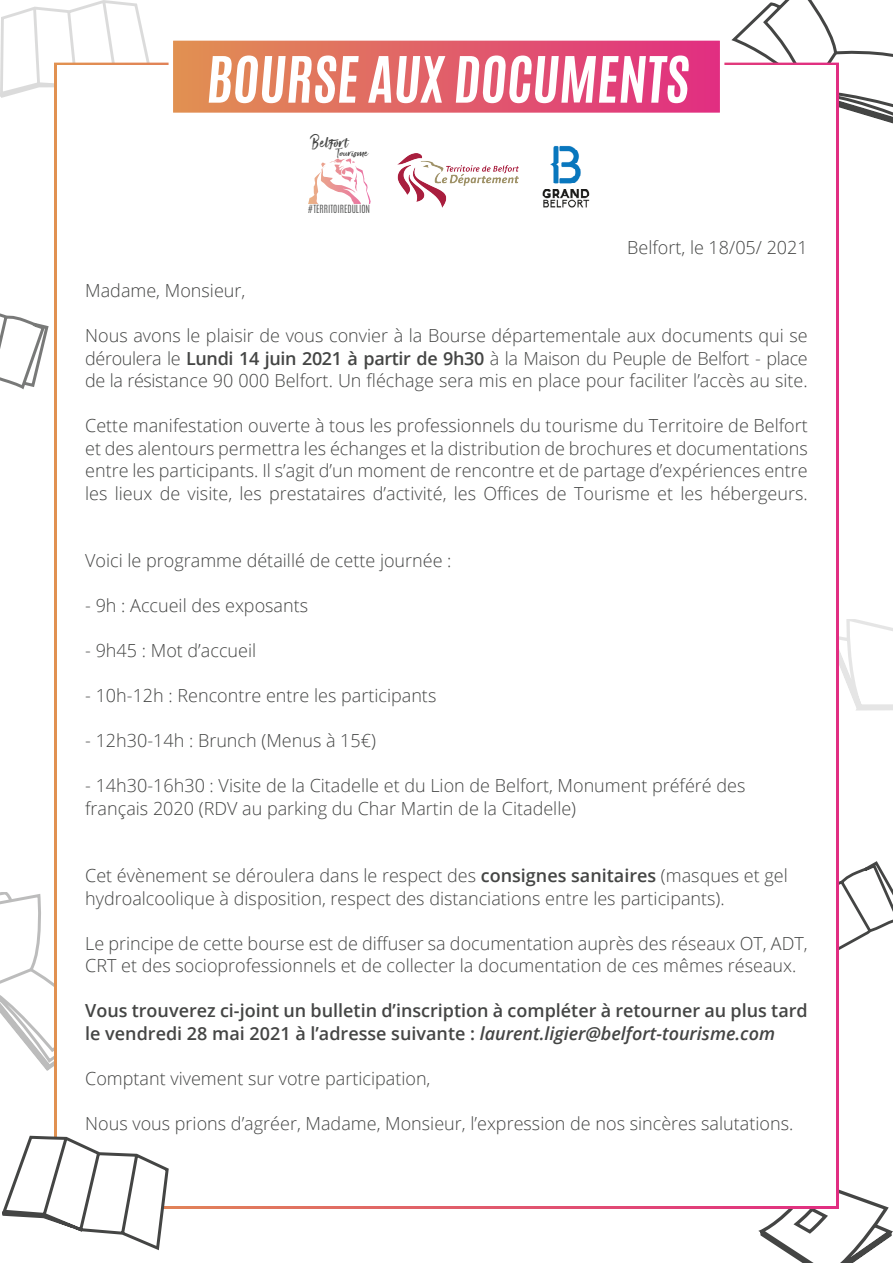
<style>
.page{position:relative;width:893px;height:1263px;background:#fff}
.page>*{position:absolute;margin:0;border:0;box-sizing:border-box;transform-origin:0 0}
.t1{font:700 54.3px "Antonio";color:#fff}
.t2{font:19.5px "Smithen";color:#444544}
.t3{font:300 18px/22.5px "Open Sans";color:#444544}
.t4{font:600 18px/22.5px "Open Sans";color:#444544}
.t5{font:13.35px "Smithen";color:#444544;scale:1.07 1}
.t6{font:300 9.45px "Antonio";color:#444544}
.s1{font-weight:600}
.s2{font-style:italic}
</style>
<div class="page">
<svg style="left:0;top:893px;width:54px;height:178px"></svg>
<svg style="left:731px;top:0;width:162px;height:124px"></svg>
<svg style="left:0;top:313px;width:49px;height:77px"></svg>
<svg style="left:758px;top:1189px;width:135px;height:74px"></svg>
<svg style="left:0;top:0;width:155px;height:98px"></svg>
<svg style="left:839px;top:619px;width:54px;height:92px"></svg>
<svg style="left:839px;top:861px;width:54px;height:89px"></svg>
<div style="left:54px;top:63px;width:785px;height:1146px;background:#fff;border:6px solid #fff"></div>
<div style="left:171px;top:38px;width:551px;height:77px;background:linear-gradient(to right,#e19151,#e12d82)"></div>
<div style="left:169px;top:36px;width:555px;height:81px;border:4px solid #fff"></div>
<svg style="left:2px;top:1133px;width:168px;height:118px"></svg>
<svg style="left:329px;top:159px;width:42px;height:45px"></svg>
<img style="left:542px;top:145px;width:48px;height:63px">
<img style="left:397px;top:153px;width:122px;height:55px">
<p class="t1" style="left:205px;top:38px;width:492px">BOURSE AUX DOCUMENTS</p>
<p class="t2" style="left:310px;top:130px;width:40px">Belfort</p>
<p class="t5" style="left:335px;top:144px;width:32px">Tourisme</p>
<p class="t6" style="left:307px;top:203px;width:64px">#TERRITOIREDULION</p>
<p class="t3" style="left:627px;top:236px;width:182px">Belfort, le 18/05/ 2021</p>
<p class="t3" style="left:85px;top:279px;width:162px">Madame, Monsieur,</p>
<p class="t3" style="left:85px;top:324px;width:724px">Nous avons le plaisir de vous convier à la Bourse départementale aux documents qui se</p>
<p class="t3" style="left:85px;top:347px;width:724px">déroulera le <span class="s1">Lundi 14 juin 2021 à partir de 9h30</span> à la Maison du Peuple de Belfort - place de la résistance 90 000 Belfort. Un fléchage sera mis en place pour faciliter l’accès au site.</p>
<p class="t3" style="left:85px;top:414px;width:724px;text-align:justify">Cette manifestation ouverte à tous les professionnels du tourisme du Territoire de Belfort et des alentours permettra les échanges et la distribution de brochures et documentations entre les participants. Il s’agit d’un moment de rencontre et de partage d’expériences entre les lieux de visite, les prestataires d’activité, les Offices de Tourisme et les hébergeurs.</p>
<p class="t3" style="left:85px;top:549px;width:368px">Voici le programme détaillé de cette journée :</p>
<p class="t3" style="left:85px;top:594px;width:224px">- 9h : Accueil des exposants</p>
<p class="t3" style="left:85px;top:639px;width:172px">- 9h45 : Mot d’accueil</p>
<p class="t3" style="left:85px;top:684px;width:353px">- 10h-12h : Rencontre entre les participants</p>
<p class="t3" style="left:85px;top:729px;width:292px">- 12h30-14h : Brunch (Menus à 15€)</p>
<p class="t3" style="left:85px;top:774px;width:662px">- 14h30-16h30 : Visite de la Citadelle et du Lion de Belfort, Monument préféré des</p>
<p class="t3" style="left:85px;top:797px;width:492px">français 2020 (RDV au parking du Char Martin de la Citadelle)</p>
<p class="t3" style="left:85px;top:864px;width:704px">Cet évènement se déroulera dans le respect des <span class="s1">consignes sanitaires</span> (masques et gel hydroalcoolique à disposition, respect des distanciations entre les participants).</p>
<p class="t3" style="left:85px;top:932px;width:724px">Le principe de cette bourse est de diffuser sa documentation auprès des réseaux OT, ADT,<br>CRT et des socioprofessionnels et de collecter la documentation de ces mêmes réseaux.</p>
<p class="t4" style="left:85px;top:999px;width:724px">Vous trouverez ci-joint un bulletin d’inscription à compléter à retourner au plus tard le vendredi 28 mai 2021 à l’adresse suivante : <span class="s2">laurent.ligier@belfort-tourisme.com</span></p>
<p class="t3" style="left:85px;top:1067px;width:347px">Comptant vivement sur votre participation,</p>
<p class="t3" style="left:85px;top:1112px;width:710px">Nous vous prions d’agréer, Madame, Monsieur, l’expression de nos sincères salutations.</p>
</div>
